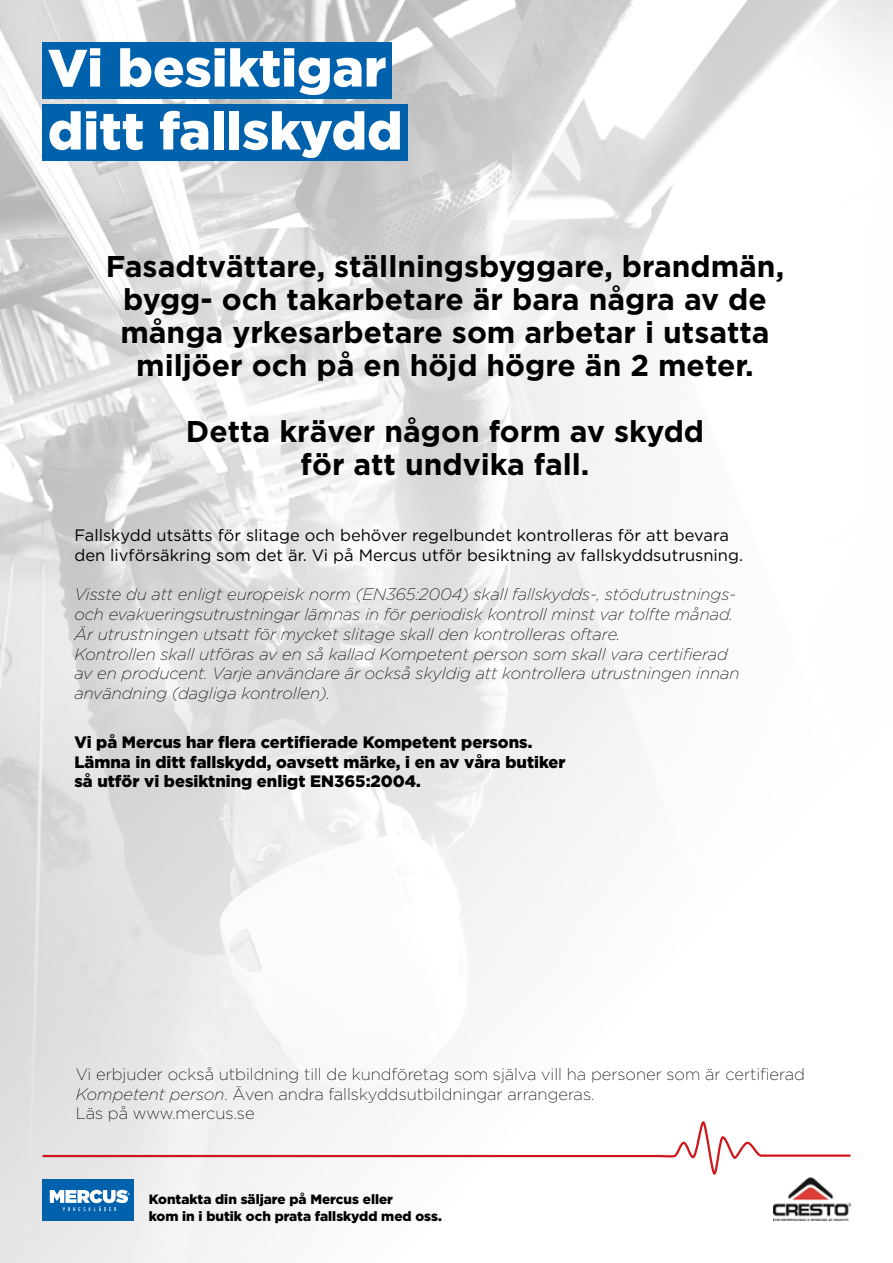
<style>
.page{position:relative;width:893px;height:1263px;background:#fff}
.page>*{position:absolute;margin:0;border:0;box-sizing:border-box;transform-origin:0 0}
.t1{font:900 52.5px/63px "Gotham HTF";color:#fff}
.t2{font:700 30px/33px "Gotham";color:#000;text-align:center}
.t3{font:italic 200 16.5px/19.8px "Gotham";color:#000}
.t4{font:200 16.5px/19.8px "Gotham";color:#000}
.t5{font:16.5px/19.8px "Gotham HTF";color:#000}
.t6{font:900 16.5px/19.8px "Gotham HTF";color:#000}
.t7{font:900 13.5px/16.2px "Gotham HTF";color:#000}
.s1{font-style:italic}
</style>
<div class="page">
<img style="left:0;top:0;width:893px;height:1263px">
<svg style="left:40px;top:1120px;width:813px;height:56px"></svg>
<img style="left:774px;top:1178px;width:76px;height:42px">
<div style="left:43px;top:1179px;width:91px;height:42px;background:#0061ad"></div>
<svg style="left:50px;top:1190px;width:80px;height:21px"></svg>
<div style="left:43px;top:43px;width:349px;height:56px;background:#0061ad"></div>
<div style="left:43px;top:104px;width:365px;height:57px;background:#0061ad"></div>
<h1 class="t1" style="left:48px;top:35px;width:356px">Vi besiktigar ditt fallskydd</h1>
<h2 class="t2" style="left:106px;top:249px;width:680px">Fasadtvättare, ställningsbyggare, brandmän, bygg- och takarbetare är bara några av de många yrkesarbetare som arbetar i utsatta miljöer och på en höjd högre än 2 meter.</h2>
<h2 class="t2" style="left:186px;top:414px;width:520px">Detta kräver någon form av skydd för att undvika fall.</h2>
<p class="t5" style="left:74px;top:525px;width:670px">Fallskydd utsätts för slitage och behöver regelbundet kontrolleras för att bevara den livförsäkring som det är. Vi på Mercus utför besiktning av fallskyddsutrusning.</p>
<p class="t3" style="left:74px;top:584px;width:667px">Visste du att enligt europeisk norm (EN365:2004) skall fallskydds-, stödutrustnings&shy;och evakueringsutrustningar lämnas in för periodisk kontroll minst var tolfte månad.<br>Är utrustningen utsatt för mycket slitage skall den kontrolleras oftare.<br>Kontrollen skall utföras av en så kallad Kompetent person som skall vara certifierad av en producent. Varje användare är också skyldig att kontrollera utrustningen innan användning (dagliga kontrollen).</p>
<p class="t6" style="left:74px;top:732px;width:493px">Vi på Mercus har flera certifierade Kompetent persons.<br>Lämna in ditt fallskydd, oavsett märke, i en av våra butiker så utför vi besiktning enligt EN365:2004.</p>
<p class="t4" style="left:76px;top:1064px;width:731px">Vi erbjuder också utbildning till de kundföretag som själva vill ha personer som är certifierad<br><span class="s1">Kompetent person</span>. Även andra fallskyddsutbildningar arrangeras.<br>Läs på www.mercus.se</p>
<p class="t7" style="left:149px;top:1191px;width:295px">Kontakta din säljare på Mercus eller<br>kom in i butik och prata fallskydd med oss.</p>
</div>
